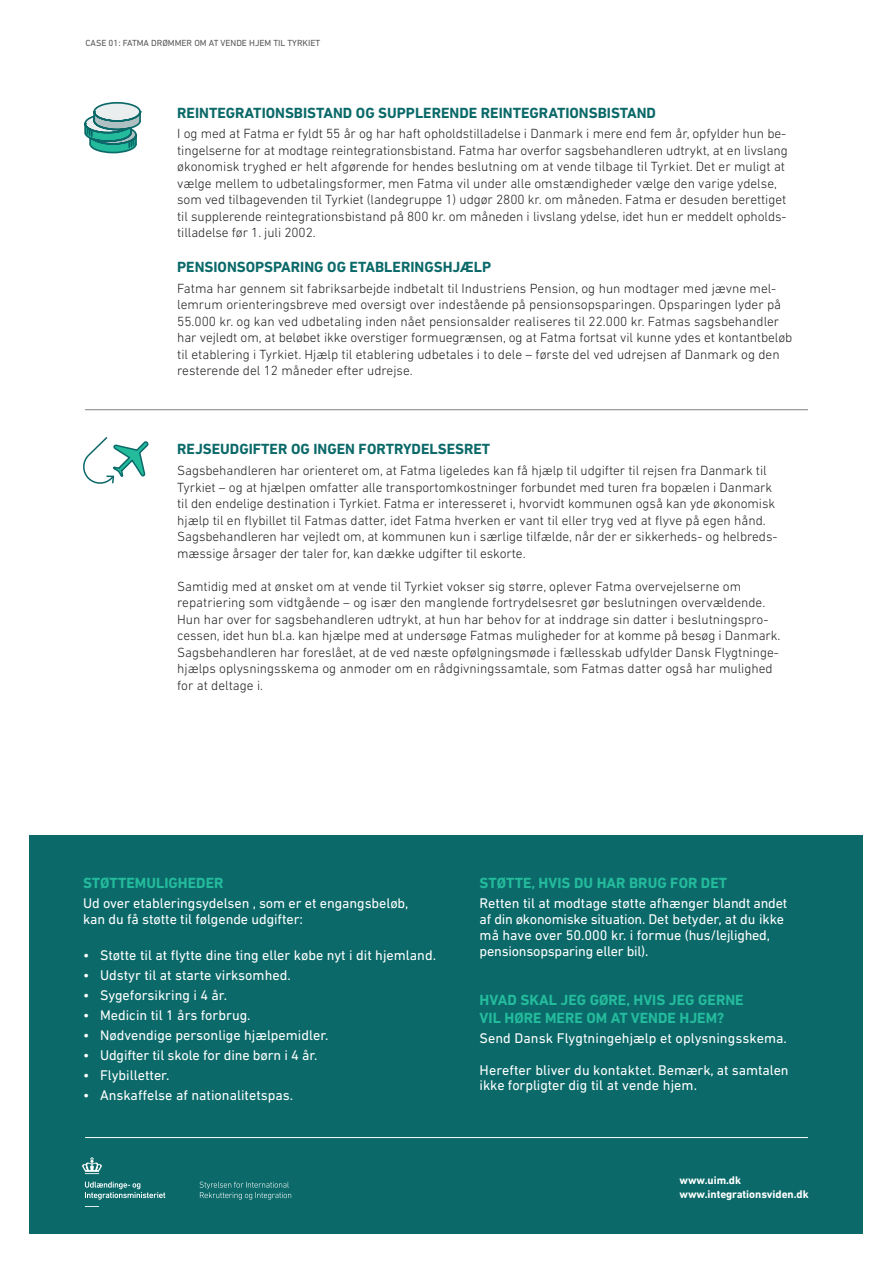
<style>
.page{position:relative;width:893px;height:1263px;background:#fff}
.page>*{position:absolute;margin:0;border:0;box-sizing:border-box;transform-origin:0 0}
.Mellemrubrik{font:700 15px "DIN Next LT Pro";color:#0b6969}
.t1{font:700 15px/18px "DIN Next LT Pro";color:#24bb9d}
.t2{font:14.25px/15.8px "DIN Next LT Pro";color:#fff}
.Brødtekst{font:300 13.5px/16.5px "DIN Next LT Pro";letter-spacing:-.005em;color:#231f20}
.t3{font:700 11.25px "DIN Next LT Pro";letter-spacing:-.005em;color:#fff}
.t4{font:9px "DIN Next LT Pro";color:#57585a}
</style>
<div class="page">
<svg style="left:84px;top:102px;width:58px;height:52px"></svg>
<svg style="left:83px;top:437px;width:66px;height:47px"></svg>
<div style="left:30px;top:835px;width:833px;height:398px;background:#0b6969"></div>
<hr style="left:85px;top:1137px;width:723px;height:1px;background:#fff">
<svg style="left:85px;top:1182px;width:80px;height:17px"></svg>
<svg style="left:85px;top:1206px;width:14px;height:1px"></svg>
<svg style="left:82px;top:1157px;width:20px;height:17px"></svg>
<svg style="left:200px;top:1181px;width:91px;height:19px"></svg>
<hr style="left:85px;top:409px;width:723px;height:1px;background:#808285">
<p class="t4" style="left:86px;top:37px;width:236px">CASE 01: FATMA DRØMMER OM AT VENDE HJEM TIL TYRKIET</p>
<p class="Mellemrubrik" style="left:177px;top:104px;width:480px">REINTEGRATIONSBISTAND OG SUPPLERENDE REINTEGRATIONSBISTAND</p>
<p class="Brødtekst" style="left:177px;top:125px;width:612px">I og med at Fatma er fyldt 55 år og har haft opholdstilladelse i Danmark i mere end fem år, opfylder hun be&shy;tingelserne for at modtage reintegrationsbistand. Fatma har overfor sagsbehandleren udtrykt, at en livslang økonomisk tryghed er helt afgørende for hendes beslutning om at vende tilbage til Tyrkiet. Det er muligt at vælge mellem to udbetalingsformer, men Fatma vil under alle omstændigheder vælge den varige ydelse, som ved tilbagevenden til Tyrkiet (landegruppe 1) udgør 2800 kr. om måneden. Fatma er desuden berettiget til supplerende reintegrationsbistand på 800 kr. om måneden i livslang ydelse, idet hun er meddelt opholds&shy;tilladelse før 1. juli 2002.</p>
<p class="Mellemrubrik" style="left:177px;top:258px;width:315px">PENSIONSOPSPARING OG ETABLERINGSHJÆLP</p>
<p class="Brødtekst" style="left:177px;top:280px;width:617px">Fatma har gennem sit fabriksarbejde indbetalt til Industriens Pension, og hun modtager med jævne mel&shy;lemrum orienteringsbreve med oversigt over indestående på pensionsopsparingen. Opsparingen lyder på 55.000 kr. og kan ved udbetaling inden nået pensionsalder realiseres til 22.000 kr. Fatmas sagsbehandler har vejledt om, at beløbet ikke overstiger formuegrænsen, og at Fatma fortsat vil kunne ydes et kontantbeløb til etablering i Tyrkiet. Hjælp til etablering udbetales i to dele – første del ved udrejsen af Danmark og den resterende del 12 måneder efter udrejse.</p>
<p class="Mellemrubrik" style="left:177px;top:440px;width:315px">REJSEUDGIFTER OG INGEN FORTRYDELSESRET</p>
<p class="Brødtekst" style="left:177px;top:462px;width:602px">Sagsbehandleren har orienteret om, at Fatma ligeledes kan få hjælp til udgifter til rejsen fra Danmark til Tyrkiet – og at hjælpen omfatter alle transportomkostninger forbundet med turen fra bopælen i Danmark til den endelige destination i Tyrkiet. Fatma er interesseret i, hvorvidt kommunen også kan yde økonomisk hjælp til en flybillet til Fatmas datter, idet Fatma hverken er vant til eller tryg ved at flyve på egen hånd.<br>Sagsbehandleren har vejledt om, at kommunen kun i særlige tilfælde, når der er sikkerheds- og helbreds&shy;mæssige årsager der taler for, kan dække udgifter til eskorte.</p>
<p class="Brødtekst" style="left:177px;top:577px;width:605px">Samtidig med at ønsket om at vende til Tyrkiet vokser sig større, oplever Fatma overvejelserne om repatriering som vidtgående – og især den manglende fortrydelsesret gør beslutningen overvældende.<br>Hun har over for sagsbehandleren udtrykt, at hun har behov for at inddrage sin datter i beslutningspro&shy;cessen, idet hun bl.a. kan hjælpe med at undersøge Fatmas muligheder for at komme på besøg i Danmark.<br>Sagsbehandleren har foreslået, at de ved næste opfølgningsmøde i fællesskab udfylder Dansk Flygtninge&shy;hjælps oplysningsskema og anmoder om en rådgivningssamtale, som Fatmas datter også har mulighed for at deltage i.</p>
<p class="t1" style="left:83px;top:874px;width:142px">STØTTEMULIGHEDER</p>
<p class="t2" style="left:83px;top:895px;width:327px">Ud over etableringsydelsen , som er et engangsbeløb, kan du få støtte til følgende udgifter:</p>
<p class="t2" style="left:83px;top:947px;width:355px">• Støtte til at flytte dine ting eller købe nyt i dit hjemland.</p>
<p class="t2" style="left:83px;top:967px;width:209px">• Udstyr til at starte virksomhed.</p>
<p class="t2" style="left:83px;top:987px;width:146px">• Sygeforsikring i 4 år.</p>
<p class="t2" style="left:83px;top:1007px;width:169px">• Medicin til 1 års forbrug.</p>
<p class="t2" style="left:83px;top:1027px;width:247px">• Nødvendige personlige hjælpemidler.</p>
<p class="t2" style="left:83px;top:1047px;width:236px">• Udgifter til skole for dine børn i 4 år.</p>
<p class="t2" style="left:83px;top:1067px;width:88px">• Flybilletter.</p>
<p class="t2" style="left:83px;top:1087px;width:212px">• Anskaffelse af nationalitetspas.</p>
<p class="t1" style="left:480px;top:874px;width:249px">STØTTE, HVIS DU HAR BRUG FOR DET</p>
<p class="t2" style="left:480px;top:895px;width:309px">Retten til at modtage støtte afhænger blandt andet af din økonomiske situation. Det betyder, at du ikke må have over 50.000 kr. i formue (hus/lejlighed, pensionsopsparing eller bil).</p>
<p class="t1" style="left:480px;top:991px;width:266px">HVAD SKAL JEG GØRE, HVIS JEG GERNE<br>VIL HØRE MERE OM AT VENDE HJEM?</p>
<p class="t2" style="left:480px;top:1030px;width:309px">Send Dansk Flygtningehjælp et oplysningsskema.</p>
<p class="t2" style="left:480px;top:1062px;width:311px">Herefter bliver du kontaktet. Bemærk, at samtalen ikke forpligter dig til at vende hjem.</p>
<p class="t3" style="left:680px;top:1174px;width:63px">www.uim.dk</p>
<p class="t3" style="left:680px;top:1187px;width:131px">www.integrationsviden.dk</p>
</div>
